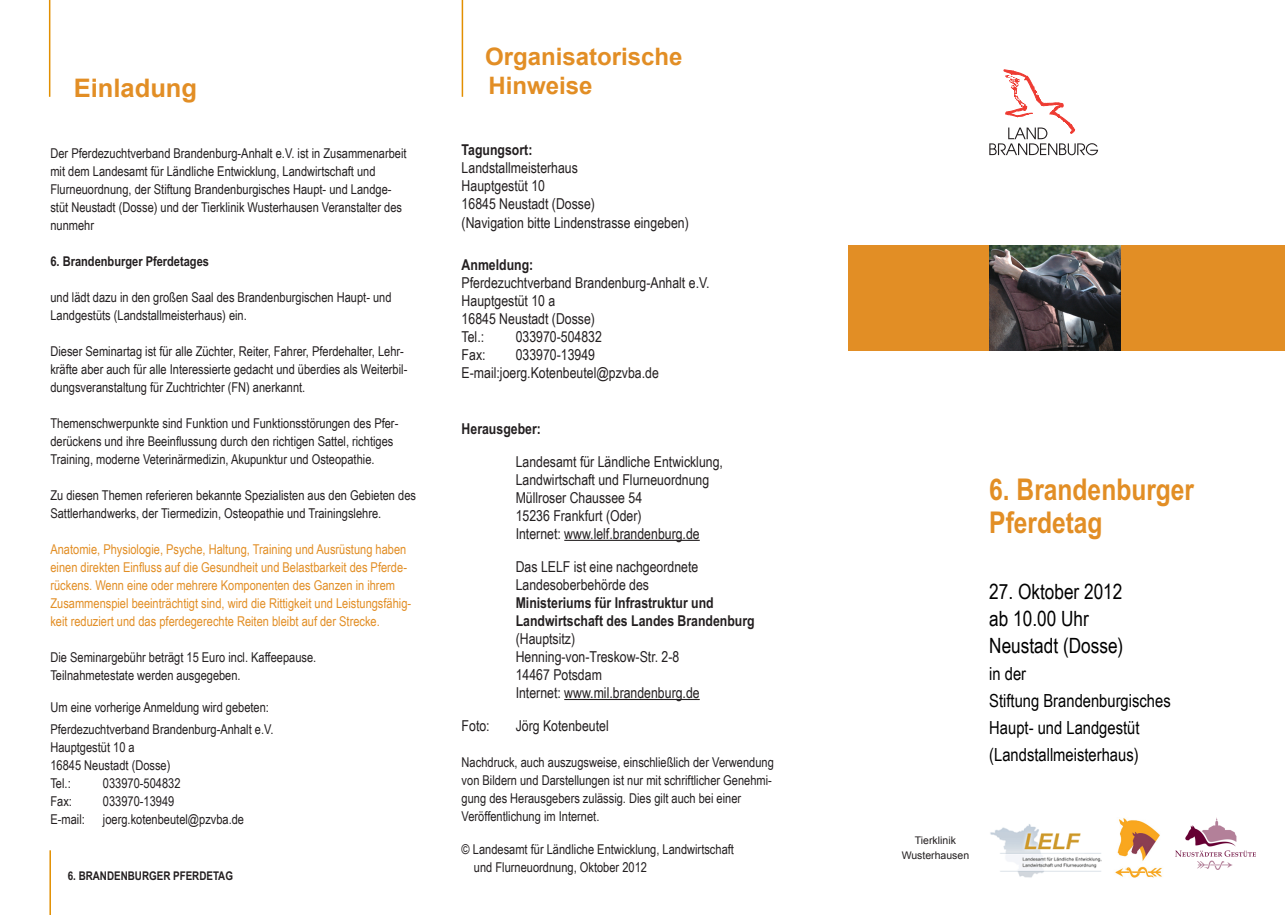
<style>
.page{position:relative;width:1285px;height:915px;background:#fff}
.page>*{position:absolute;margin:0;border:0;box-sizing:border-box;transform-origin:0 0}
.t1{font:700 30px "Arial Narrow";color:#e28e25}
.t2{font:700 25.5px "Arial";color:#e28e25}
.t3{font:700 24px "Arial";color:#e28e25}
.t4{font:21px "Arial Narrow";color:#000}
.t5{font:18px "Arial Narrow";color:#000}
.t6{font:15px "Arial Narrow";color:#231f20}
.t7{font:700 15px "Arial Narrow";color:#231f20}
.t8{font:13.5px/18px "Arial Narrow";color:#231f20}
.t9{font:13.5px/18px "Arial Narrow";color:#e28e25}
.t10{font:700 13.5px "Arial Narrow";color:#231f20}
.t11{font:700 12px "Arial Narrow";color:#231f20}
.t12{font:10.5px "Arial";color:#231f20}
</style>
<div class="page">
<svg style="left:989px;top:70px;width:108px;height:85px"></svg>
<hr style="left:49px;top:0;width:1px;height:97px;background:#e28f00">
<img style="left:990px;top:824px;width:112px;height:54px">
<hr style="left:564px;top:539px;width:135px;height:1px;background:#231f20">
<hr style="left:564px;top:698px;width:135px;height:1px;background:#231f20">
<hr style="left:49px;top:850px;width:2px;height:64px;background:#e28f00">
<hr style="left:461px;top:0;width:2px;height:97px;background:#e28f00">
<img style="left:1115px;top:818px;width:47px;height:60px">
<img style="left:1175px;top:817px;width:80px;height:52px">
<div style="left:848px;top:245px;width:436px;height:105px;background:#e28e25"></div>
<img style="left:989px;top:245px;width:131px;height:105px">
<p class="t2" style="left:74px;top:71px;width:125px">Einladung</p>
<p class="t8" style="left:50px;top:143px;width:357px">Der Pferdezuchtverband Brandenburg-Anhalt e.V. ist in Zusammenarbeit mit dem Landesamt für Ländliche Entwicklung, Landwirtschaft und</p>
<p class="t8" style="left:50px;top:179px;width:353px">Flurneuordnung, der Stiftung Brandenburgisches Haupt- und Landge&shy;stüt Neustadt (Dosse) und der Tierklinik Wusterhausen Veranstalter des nunmehr</p>
<p class="t10" style="left:50px;top:253px;width:160px">6. Brandenburger Pferdetages</p>
<p class="t8" style="left:50px;top:287px;width:342px">und lädt dazu in den großen Saal des Brandenburgischen Haupt- und<br>Landgestüts (Landstallmeisterhaus) ein.</p>
<p class="t8" style="left:50px;top:341px;width:358px">Dieser Seminartag ist für alle Züchter, Reiter, Fahrer, Pferdehalter, Lehr&shy;kräfte aber auch für alle Interessierte gedacht und überdies als Weiterbil&shy;dungsveranstaltung für Zuchtrichter (FN) anerkannt.</p>
<p class="t8" style="left:50px;top:413px;width:349px">Themenschwerpunkte sind Funktion und Funktionsstörungen des Pfer&shy;derückens und ihre Beeinflussung durch den richtigen Sattel, richtiges<br>Training, moderne Veterinärmedizin, Akupunktur und Osteopathie.</p>
<p class="t8" style="left:50px;top:485px;width:367px">Zu diesen Themen referieren bekannte Spezialisten aus den Gebieten des<br>Sattlerhandwerks, der Tiermedizin, Osteopathie und Trainingslehre.</p>
<p class="t9" style="left:50px;top:539px;width:362px">Anatomie, Physiologie, Psyche, Haltung, Training und Ausrüstung haben einen direkten Einfluss auf die Gesundheit und Belastbarkeit des Pferde&shy;rückens. Wenn eine oder mehrere Komponenten des Ganzen in ihrem Zusammenspiel beeinträchtigt sind, wird die Rittigkeit und Leistungsfähig&shy;keit reduziert und das pferdegerechte Reiten bleibt auf der Strecke.</p>
<p class="t8" style="left:50px;top:647px;width:267px">Die Seminargebühr beträgt 15 Euro incl. Kaffeepause.</p>
<p class="t8" style="left:50px;top:665px;width:192px">Teilnahmetestate werden ausgegeben.</p>
<p class="t8" style="left:50px;top:697px;width:220px">Um eine vorherige Anmeldung wird gebeten:</p>
<p class="t8" style="left:50px;top:719px;width:225px">Pferdezuchtverband Brandenburg-Anhalt e.V.</p>
<p class="t8" style="left:50px;top:737px;width:86px">Hauptgestüt 10 a</p>
<p class="t8" style="left:50px;top:755px;width:121px">16845 Neustadt (Dosse)</p>
<p class="t8" style="left:50px;top:773px;width:22px">Tel.:</p>
<p class="t8" style="left:103px;top:773px;width:79px">033970-504832</p>
<p class="t8" style="left:50px;top:791px;width:23px">Fax:</p>
<p class="t8" style="left:103px;top:791px;width:73px">033970-13949</p>
<p class="t8" style="left:50px;top:809px;width:36px">E-mail:</p>
<p class="t8" style="left:103px;top:809px;width:143px">joerg.kotenbeutel@pzvba.de</p>
<p class="t11" style="left:68px;top:868px;width:167px">6. BRANDENBURGER PFERDETAG</p>
<p class="t3" style="left:485px;top:40px;width:199px">Organisatorische</p>
<p class="t3" style="left:488px;top:69px;width:106px">Hinweise</p>
<p class="t7" style="left:461px;top:141px;width:72px">Tagungsort:</p>
<p class="t6" style="left:461px;top:157px;width:118px">Landstallmeisterhaus</p>
<p class="t6" style="left:461px;top:175px;width:85px">Hauptgestüt 10</p>
<p class="t6" style="left:461px;top:193px;width:135px">16845 Neustadt (Dosse)</p>
<p class="t6" style="left:461px;top:211px;width:228px">(Navigation bitte Lindenstrasse eingeben)</p>
<p class="t7" style="left:461px;top:255px;width:73px">Anmeldung:</p>
<p class="t6" style="left:461px;top:271px;width:249px">Pferdezuchtverband Brandenburg-Anhalt e.V.</p>
<p class="t6" style="left:461px;top:289px;width:95px">Hauptgestüt 10 a</p>
<p class="t6" style="left:461px;top:307px;width:135px">16845 Neustadt (Dosse)</p>
<p class="t6" style="left:461px;top:325px;width:24px">Tel.:</p>
<p class="t6" style="left:515px;top:325px;width:88px">033970-504832</p>
<p class="t6" style="left:461px;top:343px;width:25px">Fax:</p>
<p class="t6" style="left:515px;top:343px;width:81px">033970-13949</p>
<p class="t6" style="left:461px;top:361px;width:199px">E-mail:joerg.Kotenbeutel@pzvba.de</p>
<p class="t7" style="left:461px;top:419px;width:81px">Herausgeber:</p>
<p class="t6" style="left:515px;top:450px;width:209px">Landesamt für Ländliche Entwicklung,</p>
<p class="t6" style="left:515px;top:468px;width:195px">Landwirtschaft und Flurneuordnung</p>
<p class="t6" style="left:515px;top:486px;width:128px">Müllroser Chaussee 54</p>
<p class="t6" style="left:515px;top:504px;width:127px">15236 Frankfurt (Oder)</p>
<p class="t6" style="left:515px;top:522px;width:185px">Internet: www.lelf.brandenburg.de</p>
<p class="t6" style="left:515px;top:555px;width:184px">Das LELF ist eine nachgeordnete</p>
<p class="t6" style="left:515px;top:573px;width:135px">Landesoberbehörde des</p>
<p class="t7" style="left:515px;top:593px;width:199px">Ministeriums für Infrastruktur und</p>
<p class="t7" style="left:515px;top:611px;width:240px">Landwirtschaft des Landes Brandenburg</p>
<p class="t6" style="left:515px;top:627px;width:61px">(Hauptsitz)</p>
<p class="t6" style="left:515px;top:645px;width:165px">Henning-von-Treskow-Str. 2-8</p>
<p class="t6" style="left:515px;top:663px;width:88px">14467 Potsdam</p>
<p class="t6" style="left:515px;top:681px;width:185px">Internet: www.mil.brandenburg.de</p>
<p class="t6" style="left:461px;top:714px;width:30px">Foto:</p>
<p class="t6" style="left:515px;top:714px;width:94px">Jörg Kotenbeutel</p>
<p class="t8" style="left:461px;top:752px;width:313px">Nachdruck, auch auszugsweise, einschließlich der Verwendung von Bildern und Darstellungen ist nur mit schriftlicher Genehmi&shy;gung des Herausgebers zulässig. Dies gilt auch bei einer</p>
<p class="t8" style="left:461px;top:806px;width:139px">Veröffentlichung im Internet.</p>
<p class="t8" style="left:461px;top:839px;width:274px">© Landesamt für Ländliche Entwicklung, Landwirtschaft</p>
<p class="t8" style="left:474px;top:857px;width:174px">und Flurneuordnung, Oktober 2012</p>
<p class="t1" style="left:989px;top:471px;width:206px">6. Brandenburger</p>
<p class="t1" style="left:989px;top:504px;width:115px">Pferdetag</p>
<p class="t4" style="left:989px;top:575px;width:135px">27. Oktober 2012</p>
<p class="t4" style="left:989px;top:602px;width:101px">ab 10.00 Uhr</p>
<p class="t4" style="left:989px;top:629px;width:135px">Neustadt (Dosse)</p>
<p class="t5" style="left:989px;top:660px;width:38px">in der</p>
<p class="t5" style="left:989px;top:687px;width:183px">Stiftung Brandenburgisches</p>
<p class="t5" style="left:989px;top:714px;width:152px">Haupt- und Landgestüt</p>
<p class="t5" style="left:989px;top:741px;width:151px">(Landstallmeisterhaus)</p>
<p class="t12" style="left:914px;top:833px;width:43px">Tierklinik</p>
<p class="t12" style="left:901px;top:847px;width:69px">Wusterhausen</p>
</div>
